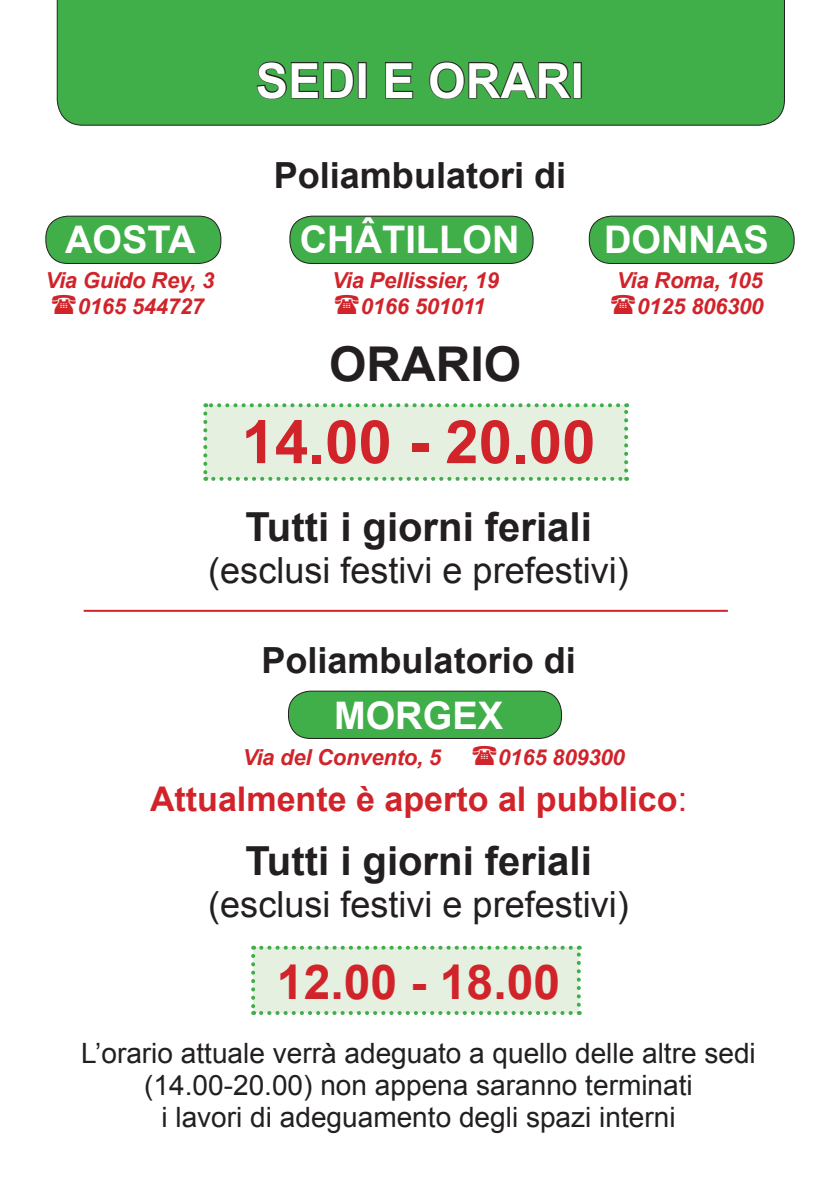
<style>
.page{position:relative;width:840px;height:1191px;background:#fff}
.page>*{position:absolute;margin:0;border:0;box-sizing:border-box;transform-origin:0 0}
.t1{font:700 60px "Arial";color:#d1232a}
.t2{font:700 48.4px "Arial";color:#fff}
.t3{font:700 48px "Arial";color:#d1232a}
.t4{font:700 48px "Arial";color:#231f20}
.t5{font:700 40px "Arial";color:#231f20}
.t6{font:700 38px "Arial";color:#fff}
.t7{font:36px "Arial";color:#231f20}
.t8{font:700 36px "Arial";color:#231f20}
.t9{font:700 34px "Arial";color:#d1232a}
.t10{font:28px/32px "Arial";color:#231f20;text-align:center}
.t11{font:italic 700 22px "Arial";letter-spacing:-.01em;color:#d1232a}
.s1{font-weight:400}
</style>
<div class="page">
<div style="left:253px;top:947px;width:325px;height:66px;background:#e5f0e1"></div>
<svg style="left:251px;top:956px;width:4px;height:59px"></svg>
<svg style="left:261px;top:1011px;width:318px;height:4px"></svg>
<svg style="left:576px;top:945px;width:4px;height:59px"></svg>
<svg style="left:253px;top:945px;width:317px;height:4px"></svg>
<svg style="left:203px;top:403px;width:424px;height:78px;background:#e0eedc"></svg>
<div style="left:288px;top:691px;width:273px;height:47px;background:#40ae49;border-radius:22px"></div>
<div style="left:288px;top:690px;width:273px;height:49px;border:1px solid #231f20;border-radius:22px"></div>
<div style="left:46px;top:216px;width:175px;height:47px;background:#40ae49;border-radius:22px"></div>
<div style="left:45px;top:216px;width:176px;height:48px;border:1px solid #231f20;border-radius:22px"></div>
<div style="left:290px;top:216px;width:242px;height:47px;background:#40ae49;border-radius:22px"></div>
<div style="left:289px;top:216px;width:244px;height:48px;border:1px solid #231f20;border-radius:22px"></div>
<div style="left:589px;top:216px;width:204px;height:47px;background:#40ae49;border-radius:22px"></div>
<div style="left:588px;top:216px;width:206px;height:48px;border:1px solid #231f20;border-radius:22px"></div>
<div style="left:57px;top:0;width:727px;height:126px;background:#40ae49"></div>
<svg style="left:255px;top:61px;width:100px;height:39px;background:#38883e"></svg>
<div style="left:357px;top:62px;width:9px;height:36px;border:2px solid #231f20"></div>
<svg style="left:384px;top:61px;width:30px;height:38px"></svg>
<svg style="left:428px;top:61px;width:145px;height:39px;background:#398c3f"></svg>
<div style="left:572px;top:62px;width:9px;height:36px;border:2px solid #231f20"></div>
<hr style="left:84px;top:610px;width:643px;height:2px;background:#d1232a">
<p class="t2" style="left:256px;top:49px;width:329px">SEDI E ORARI</p>
<p class="t8" style="left:274px;top:151px;width:294px">Poliambulatori di</p>
<p class="t6" style="left:65px;top:215px;width:132px">AOSTA</p>
<p class="t6" style="left:299px;top:215px;width:221px">CHÂTILLON</p>
<p class="t6" style="left:603px;top:215px;width:166px">DONNAS</p>
<p class="t11" style="left:45px;top:265px;width:170px">Via Guido Rey, 3</p>
<p class="t11" style="left:332px;top:265px;width:168px">Via Pellissier, 19</p>
<p class="t11" style="left:616px;top:265px;width:147px">Via Roma, 105</p>
<p class="t11" style="left:78px;top:291px;width:128px">0165 544727</p>
<p class="t11" style="left:360px;top:291px;width:126px">0166 501011</p>
<p class="t11" style="left:636px;top:291px;width:128px">0125 806300</p>
<p class="t4" style="left:329px;top:332px;width:193px">ORARIO</p>
<p class="t1" style="left:241px;top:402px;width:355px">14.00 - 20.00</p>
<p class="t5" style="left:245px;top:501px;width:347px">Tutti i giorni feriali</p>
<p class="t7" style="left:208px;top:547px;width:422px">(esclusi festivi e prefestivi)</p>
<p class="t8" style="left:261px;top:637px;width:316px">Poliambulatorio di</p>
<p class="t6" style="left:334px;top:691px;width:170px">MORGEX</p>
<p class="t11" style="left:242px;top:743px;width:200px">Via del Convento, 5</p>
<p class="t11" style="left:498px;top:743px;width:128px">0165 809300</p>
<p class="t9" style="left:150px;top:777px;width:538px">Attualmente è aperto al pubblico<span class="s1">:</span></p>
<p class="t5" style="left:245px;top:835px;width:347px">Tutti i giorni feriali</p>
<p class="t7" style="left:208px;top:881px;width:422px">(esclusi festivi e prefestivi)</p>
<p class="t3" style="left:277px;top:950px;width:284px">12.00 - 18.00</p>
<p class="t10" style="left:81px;top:1037px;width:675px">L’orario attuale verrà adeguato a quello delle altre sedi (14.00-20.00) non appena saranno terminati</p>
<p class="t10" style="left:161px;top:1101px;width:515px">i lavori di adeguamento degli spazi interni</p>
</div>
